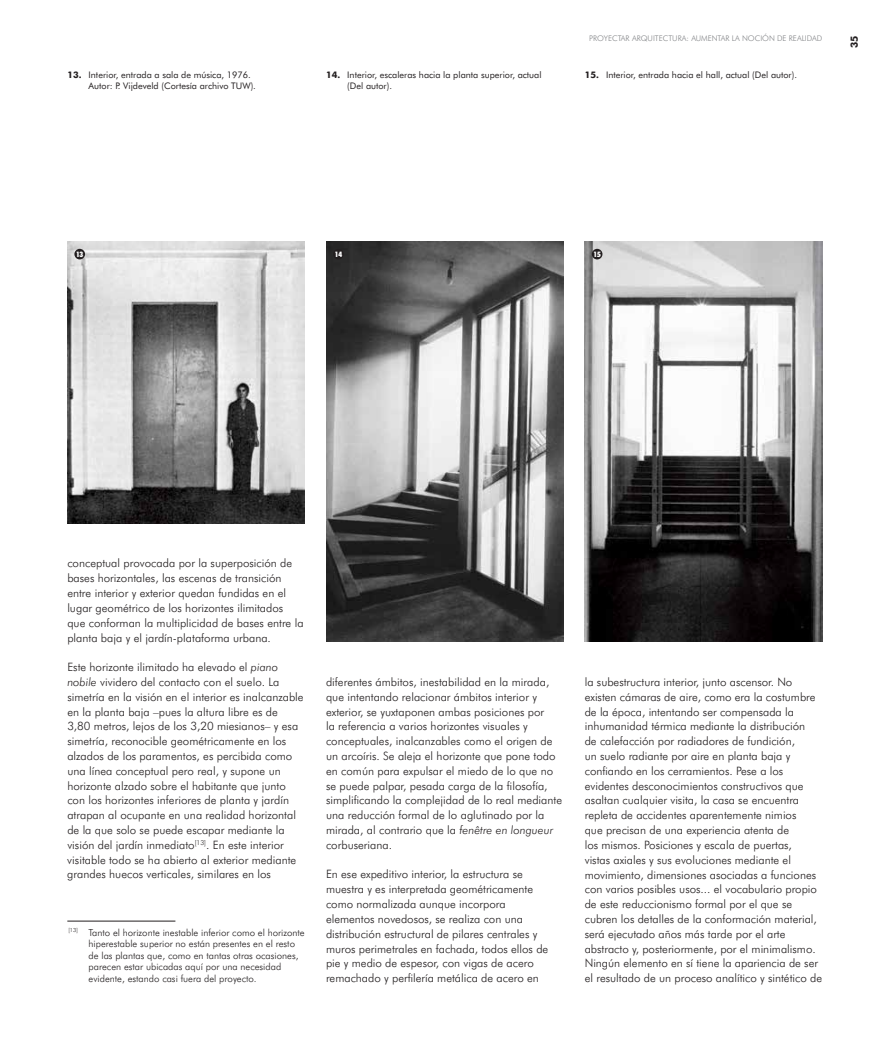
<style>
.page{position:relative;width:886px;height:1046px;background:#fff}
.page>*{position:absolute;margin:0;border:0;box-sizing:border-box;transform-origin:0 0}
.t1{font:300 11.5px/14.8px "Futura BT";color:#231f20}
.t2{font:700 10px "Futura BT";color:#231f20}
.t3{font:300 9.75px/11.6px "Futura BT";color:#231f20}
.t4{font:9px/10.9px "Futura BT";color:#231f20}
.t5{font:300 7.75px "Futura BT";color:#808285}
.t6{font:900 condensed 7.5px "Futura BT";color:#fff}
.s1{font-weight:700}
.s2{font-style:italic}
</style>
<div class="page">
<img style="left:67px;top:242px;width:238px;height:281px">
<hr style="left:67px;top:920px;width:108px;height:1px;background:#231f20">
<img style="left:326px;top:242px;width:237px;height:399px">
<img style="left:585px;top:242px;width:237px;height:399px">
<div style="left:74px;top:249px;width:11px;height:10px;background:#231f20;border-radius:50%"></div>
<div style="left:333px;top:249px;width:11px;height:10px;background:#231f20;border-radius:50%"></div>
<div style="left:592px;top:249px;width:10px;height:10px;background:#231f20;border-radius:50%"></div>
<p class="t5" style="left:589px;top:34px;width:234px">PROYECTAR ARQUITECTURA: AUMENTAR LA NOCIÓN DE REALIDAD</p>
<p class="t4" style="left:89px;top:69px;width:169px;text-indent:-21px"><span class="s1">13.</span> Interior, entrada a sala de música, 1976.<br>Autor: P. Vijdeveld (Cortesía archivo TUW).</p>
<p class="t4" style="left:347px;top:69px;width:196px;text-indent:-21px"><span class="s1">14.</span> Interior, escaleras hacia la planta superior, actual (Del autor).</p>
<p class="t4" style="left:585px;top:69px;width:214px"><span class="s1">15.</span> Interior, entrada hacia el hall, actual (Del autor).</p>
<p class="t2" style="left:848px;top:48px;width:14px;rotate:-90deg">35</p>
<p class="t6" style="left:76px;top:250px;width:9px">13</p>
<p class="t6" style="left:335px;top:250px;width:9px">14</p>
<p class="t6" style="left:593px;top:250px;width:9px">15</p>
<p class="t1" style="left:67px;top:556px;width:238px">conceptual provocada por la superposición de bases horizontales, las escenas de transición entre interior y exterior quedan fundidas en el lugar geométrico de los horizontes ilimitados que conforman la multiplicidad de bases entre la planta baja y el jardín-plataforma urbana.</p>
<p class="t1" style="left:67px;top:659px;width:238px">Este horizonte ilimitado ha elevado el <span class="s2">piano nobile</span> vividero del contacto con el suelo. La simetría en la visión en el interior es inalcanzable en la planta baja –pues la altura libre es de 3,80 metros, lejos de los 3,20 miesianos– y esa simetría, reconocible geométricamente en los alzados de los paramentos, es percibida como una línea conceptual pero real, y supone un horizonte alzado sobre el habitante que junto con los horizontes inferiores de planta y jardín atrapan al ocupante en una realidad horizontal de la que solo se puede escapar mediante la visión del jardín inmediato<sup>[13]</sup>. En este interior visitable todo se ha abierto al exterior mediante grandes huecos verticales, similares en los</p>
<p class="t3" style="left:89px;top:926px;width:218px;text-indent:-20px"><sup>[13]</sup> Tanto el horizonte inestable inferior como el horizonte hiperestable superior no están presentes en el resto de las plantas que, como en tantas otras ocasiones, parecen estar ubicadas aquí por una necesidad evidente, estando casi fuera del proyecto.</p>
<p class="t1" style="left:326px;top:674px;width:238px">diferentes ámbitos, inestabilidad en la mirada, que intentando relacionar ámbitos interior y exterior, se yuxtaponen ambas posiciones por<br>la referencia a varios horizontes visuales y conceptuales, inalcanzables como el origen de un arcoíris. Se aleja el horizonte que pone todo en común para expulsar el miedo de lo que no se puede palpar, pesada carga de la filosofía, simplificando la complejidad de lo real mediante una reducción formal de lo aglutinado por la mirada, al contrario que la <span class="s2">fenêtre en longueur </span>corbuseriana.</p>
<p class="t1" style="left:326px;top:866px;width:224px">En ese expeditivo interior, la estructura se muestra y es interpretada geométricamente como normalizada aunque incorpora elementos novedosos, se realiza con una distribución estructural de pilares centrales y muros perimetrales en fachada, todos ellos de pie y medio de espesor, con vigas de acero remachado y perfilería metálica de acero en</p>
<p class="t1" style="left:585px;top:674px;width:239px">la subestructura interior, junto ascensor. No existen cámaras de aire, como era la costumbre de la época, intentando ser compensada la inhumanidad térmica mediante la distribución<br>de calefacción por radiadores de fundición,<br>un suelo radiante por aire en planta baja y confiando en los cerramientos. Pese a los evidentes desconocimientos constructivos que asaltan cualquier visita, la casa se encuentra repleta de accidentes aparentemente nimios<br>que precisan de una experiencia atenta de<br>los mismos. Posiciones y escala de puertas,<br>vistas axiales y sus evoluciones mediante el movimiento, dimensiones asociadas a funciones con varios posibles usos... el vocabulario propio de este reduccionismo formal por el que se cubren los detalles de la conformación material, será ejecutado años más tarde por el arte abstracto y, posteriormente, por el minimalismo.<br>Ningún elemento en sí tiene la apariencia de ser el resultado de un proceso analítico y sintético de</p>
</div>
